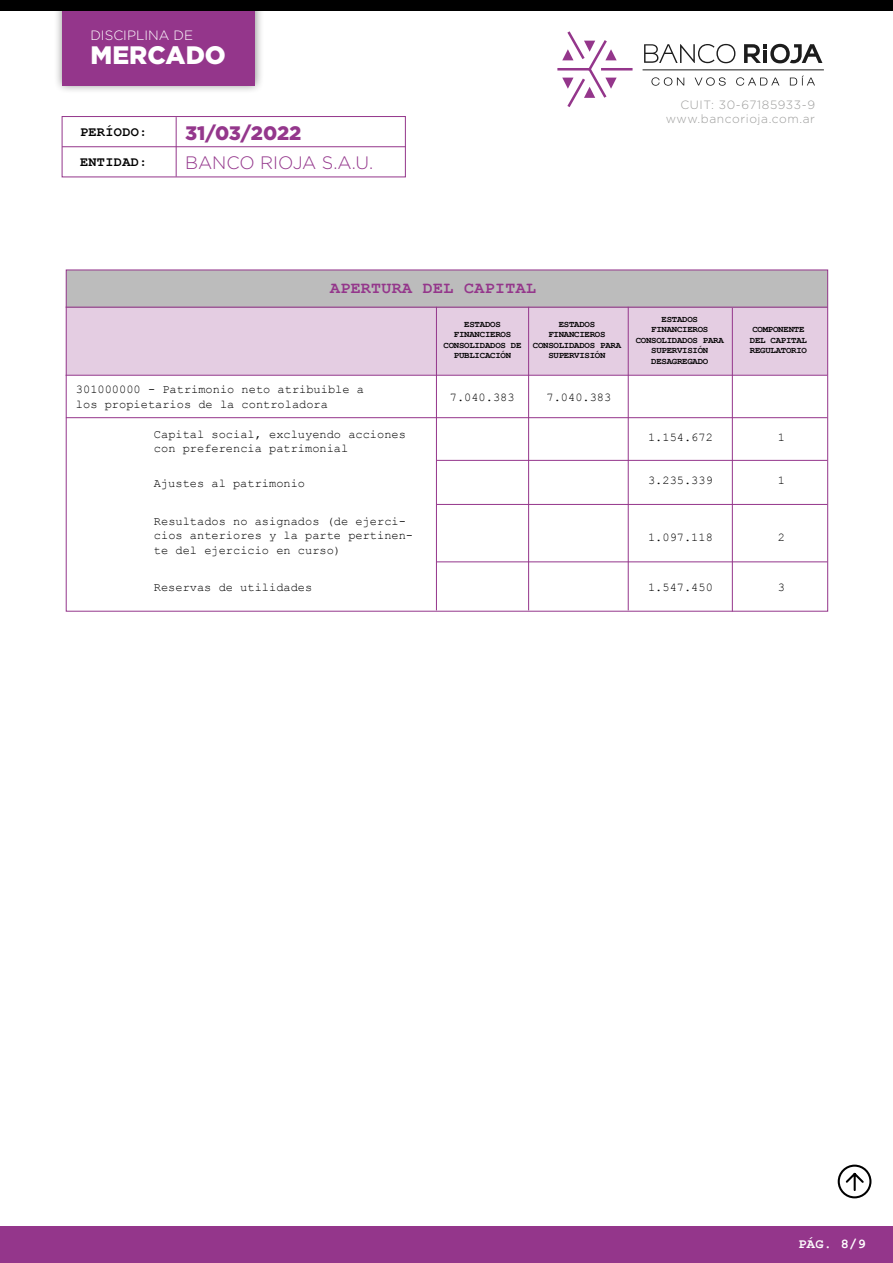
<style>
.page{position:relative;width:893px;height:1263px;background:#fff}
.page>*{position:absolute;margin:0;border:0;box-sizing:border-box;transform-origin:0 0}
.t1{font:900 25.2px "Gotham HTF";color:#fff}
.t2{font:900 19.5px "Gotham HTF";color:#94378c}
.t3{font:300 18px "Gotham HTF";color:#94378c}
.t4{font:700 16.5px "Courier New";letter-spacing:.025em;color:#94368b}
.t5{font:700 13.5px "Courier New";letter-spacing:.025em;color:#000}
.t6{font:300 13.5px "Gotham HTF";color:#fff}
.t7{font:700 13.5px "Courier New";color:#fff}
.t8{font:12px/14.4px "Courier New";color:#000}
.t9{font:300 12px/14.4px "Gotham HTF";letter-spacing:.05em;color:#9d9d9c;text-align:right}
.t10{font:700 9px/10.5px "Courier New";letter-spacing:-.025em;color:#000;text-align:center}
</style>
<div class="page">
<div style="left:54px;top:0;width:210px;height:94px;background:#000;opacity:.48"></div>
<div style="left:63px;top:0;width:192px;height:85px;background:#94368b"></div>
<div style="left:0;top:0;width:893px;height:11px;background:#000"></div>
<svg style="left:557px;top:31px;width:76px;height:76px"></svg>
<hr style="left:643px;top:70px;width:181px;height:1px;background:#1c1c1c">
<svg style="left:651px;top:77px;width:33px;height:9px"></svg>
<svg style="left:695px;top:77px;width:31px;height:9px"></svg>
<svg style="left:736px;top:77px;width:43px;height:9px"></svg>
<svg style="left:790px;top:76px;width:25px;height:9px"></svg>
<svg style="left:744px;top:44px;width:78px;height:19px"></svg>
<svg style="left:644px;top:44px;width:91px;height:19px"></svg>
<div style="left:0;top:1227px;width:893px;height:36px;background:#94368b"></div>
<svg style="left:837px;top:1164px;width:35px;height:35px"></svg>
<div style="left:66px;top:270px;width:761px;height:37px;background:#bcbcbc"></div>
<div style="left:66px;top:307px;width:761px;height:68px;background:#e4cde2"></div>
<hr style="left:66px;top:307px;width:761px;height:1px;background:#94368b">
<hr style="left:66px;top:375px;width:761px;height:1px;background:#94368b">
<hr style="left:66px;top:417px;width:761px;height:1px;background:#94368b">
<hr style="left:437px;top:460px;width:390px;height:1px;background:#94368b">
<hr style="left:437px;top:504px;width:390px;height:1px;background:#94368b">
<hr style="left:436px;top:307px;width:1px;height:303px;background:#94368b">
<hr style="left:528px;top:307px;width:1px;height:303px;background:#94368b">
<hr style="left:628px;top:307px;width:1px;height:303px;background:#94368b">
<hr style="left:732px;top:308px;width:1px;height:303px;background:#94368b">
<hr style="left:437px;top:561px;width:390px;height:1px;background:#94368b">
<div style="left:62px;top:116px;width:344px;height:61px;border:1px solid #94368b"></div>
<hr style="left:62px;top:146px;width:344px;height:1px;background:#94368b">
<hr style="left:176px;top:117px;width:1px;height:60px;background:#94368b">
<p class="t6" style="left:90px;top:28px;width:104px">DISCIPLINA DE</p>
<h1 class="t1" style="left:90px;top:40px;width:137px">MERCADO</h1>
<p class="t5" style="left:80px;top:124px;width:69px">PERÍODO:</p>
<p class="t5" style="left:80px;top:154px;width:69px">ENTIDAD:</p>
<h2 class="t2" style="left:185px;top:121px;width:118px">31/03/2022</h2>
<h3 class="t3" style="left:185px;top:153px;width:190px">BANCO RIOJA S.A.U.</h3>
<p class="t9" style="left:666px;top:97px;width:151px">CUIT: 30-67185933-9 www.bancorioja.com.ar</p>
<h3 class="t4" style="left:330px;top:278px;width:207px">APERTURA DEL CAPITAL</h3>
<p class="t8" style="left:76px;top:382px;width:290px">301000000 - Patrimonio neto atribuible a los propietarios de la controladora</p>
<p class="t10" style="left:444px;top:318px;width:79px">ESTADOS<br>FINANCIEROS<br>CONSOLIDADOS DE<br>PUBLICACIÓN</p>
<p class="t8" style="left:450px;top:390px;width:66px">7.040.383</p>
<p class="t10" style="left:533px;top:318px;width:90px">ESTADOS<br>FINANCIEROS<br>CONSOLIDADOS PARA<br>SUPERVISIÓN</p>
<p class="t8" style="left:546px;top:390px;width:66px">7.040.383</p>
<p class="t10" style="left:636px;top:314px;width:90px">ESTADOS<br>FINANCIEROS<br>CONSOLIDADOS PARA<br>SUPERVISIÓN<br>DESAGREGADO</p>
<p class="t10" style="left:750px;top:324px;width:59px;text-align:left">COMPONENTE<br>DEL CAPITAL<br>REGULATORIO</p>
<p class="t8" style="left:154px;top:426px;width:254px">Capital social, excluyendo acciones con preferencia patrimonial</p>
<p class="t8" style="left:778px;top:430px;width:9px">1</p>
<p class="t8" style="left:648px;top:430px;width:66px">1.154.672</p>
<p class="t8" style="left:154px;top:475px;width:153px">Ajustes al patrimonio</p>
<p class="t8" style="left:154px;top:513px;width:261px">Resultados no asignados (de ejerci&shy;cios anteriores y la parte pertinen&shy;te del ejercicio en curso)</p>
<p class="t8" style="left:154px;top:580px;width:160px">Reservas de utilidades</p>
<p class="t8" style="left:648px;top:473px;width:66px">3.235.339</p>
<p class="t8" style="left:778px;top:473px;width:9px">1</p>
<p class="t8" style="left:648px;top:530px;width:66px">1.097.118</p>
<p class="t8" style="left:778px;top:530px;width:9px">2</p>
<p class="t8" style="left:648px;top:580px;width:66px">1.547.450</p>
<p class="t8" style="left:778px;top:580px;width:9px">3</p>
<p class="t7" style="left:798px;top:1235px;width:69px">PÁG. 8/9</p>
</div>
